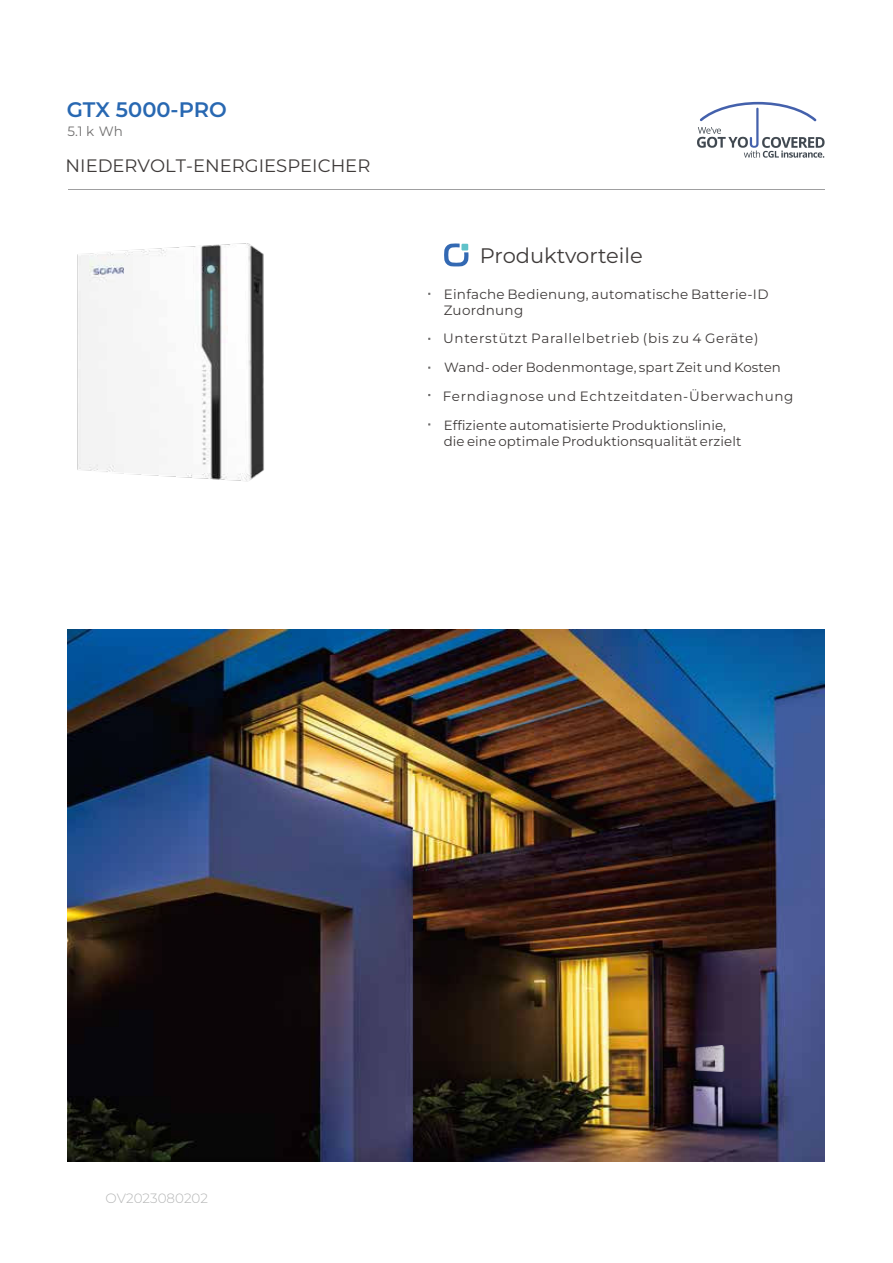
<style>
.page{position:relative;width:893px;height:1263px;background:#fff}
.page>*{position:absolute;margin:0;border:0;box-sizing:border-box;transform-origin:0 0}
.t1{font:21px "Montserrat";color:#3f3b3a}
.t2{font:600 21px "Montserrat";color:#2868b2}
.t3{font:18px "Montserrat";color:#3f3b3a}
.t4{font:13.5px "Montserrat";letter-spacing:.045em;color:#3f3b3a}
.t5{font:13.5px/16.2px "Montserrat";letter-spacing:.02em;color:#3f3b3a}
.t6{font:300 13.5px "Montserrat";color:#b5b6b6}
.t7{font:13.5px "Montserrat";color:#727171}
.t8{font:13.35px/16px "Montserrat";letter-spacing:.01em;color:#3f3b3a}
</style>
<div class="page">
<hr style="left:68px;top:189px;width:757px;height:1px;background:#9f9fa0">
<svg style="left:697px;top:102px;width:128px;height:56px"></svg>
<svg style="left:444px;top:243px;width:24px;height:24px"></svg>
<img style="left:77px;top:243px;width:187px;height:239px">
<img style="left:68px;top:629px;width:757px;height:532px">
<img style="left:696px;top:1045px;width:28px;height:27px">
<h1 class="t2" style="left:67px;top:97px;width:162px">GTX 5000-PRO</h1>
<p class="t7" style="left:67px;top:122px;width:57px">5.1 k Wh</p>
<h2 class="t3" style="left:66px;top:156px;width:306px">NIEDERVOLT-ENERGIESPEICHER</h2>
<h1 class="t1" style="left:480px;top:242px;width:164px">Produktvorteile</h1>
<p class="t5" style="left:444px;top:285px;width:326px">Einfache Bedienung, automatische Batterie-ID<br>Zuordnung</p>
<p class="t4" style="left:443px;top:329px;width:317px">Unterstützt Parallelbetrieb (bis zu 4 Geräte)</p>
<p class="t8" style="left:444px;top:359px;width:338px">Wand- oder Bodenmontage, spart Zeit und Kosten</p>
<p class="t4" style="left:443px;top:387px;width:352px">Ferndiagnose und Echtzeitdaten-Überwachung</p>
<p class="t8" style="left:444px;top:416px;width:299px">Effiziente automatisierte Produktionslinie, die eine optimale Produktionsqualität erzielt</p>
<p class="t6" style="left:106px;top:1191px;width:104px">OV2023080202</p>
</div>
